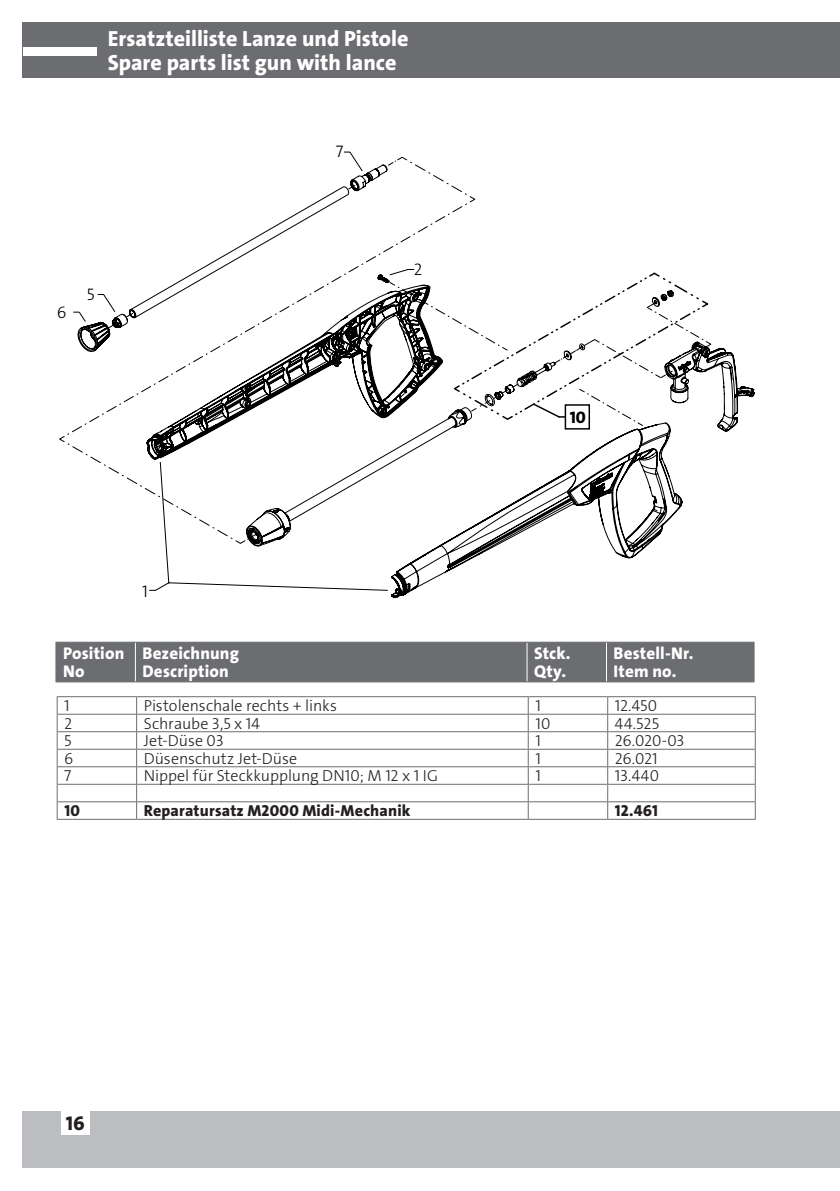
<style>
.page{position:relative;width:840px;height:1191px;background:#fff}
.page>*{position:absolute;margin:0;border:0;box-sizing:border-box;transform-origin:0 0}
.t1{font:22px "The Sans LP8 Ex Bld";color:#fff}
.t2{font:20px "The Sans LP8 Ex Bld";color:#231f20}
.t3{font:17px "The Sans LP8 Ex Bld";letter-spacing:.01em;color:#fff}
.t4{font:16.8px "The Sans LP3 Lig";color:#000001}
.t5{font:16.8px "The Sans LP8 Ex Bld";color:#000001}
.t6{font:16px "The Sans LP3 Lig";color:#231f20}
.t7{font:16px "The Sans LP8 Ex Bld";letter-spacing:.01em;color:#231f20}
</style>
<div class="page">
<hr style="left:839px;top:1111px;width:1px;height:57px;background:#bcbdc0">
<div style="left:23px;top:1111px;width:816px;height:57px;background:#bcbdc0"></div>
<div style="left:61px;top:1111px;width:28px;height:24px;background:#fff"></div>
<div style="left:23px;top:23px;width:816px;height:55px;background:#6c6d70"></div>
<div style="left:23px;top:47px;width:73px;height:8px;background:#fff"></div>
<svg style="left:108px;top:22px;width:666px;height:690px"></svg>
<svg style="left:59px;top:151px;width:653px;height:440px"></svg>
<hr style="left:58px;top:714px;width:78px;height:1px;background:#6c6d70">
<hr style="left:137px;top:714px;width:390px;height:1px;background:#6c6d70">
<hr style="left:528px;top:714px;width:79px;height:1px;background:#6c6d70">
<hr style="left:607px;top:714px;width:147px;height:1px;background:#6c6d70">
<hr style="left:58px;top:731px;width:78px;height:1px;background:#6c6d70">
<hr style="left:137px;top:731px;width:390px;height:1px;background:#6c6d70">
<hr style="left:528px;top:731px;width:79px;height:1px;background:#6c6d70">
<hr style="left:607px;top:731px;width:147px;height:1px;background:#6c6d70">
<hr style="left:58px;top:749px;width:78px;height:1px;background:#6c6d70">
<hr style="left:137px;top:749px;width:390px;height:1px;background:#6c6d70">
<hr style="left:528px;top:749px;width:79px;height:1px;background:#6c6d70">
<hr style="left:607px;top:749px;width:147px;height:1px;background:#6c6d70">
<hr style="left:58px;top:766px;width:78px;height:1px;background:#6c6d70">
<hr style="left:137px;top:766px;width:390px;height:1px;background:#6c6d70">
<hr style="left:528px;top:766px;width:79px;height:1px;background:#6c6d70">
<hr style="left:607px;top:766px;width:147px;height:1px;background:#6c6d70">
<hr style="left:58px;top:784px;width:78px;height:1px;background:#6c6d70">
<hr style="left:137px;top:784px;width:390px;height:1px;background:#6c6d70">
<hr style="left:528px;top:784px;width:79px;height:1px;background:#6c6d70">
<hr style="left:607px;top:784px;width:147px;height:1px;background:#6c6d70">
<hr style="left:58px;top:801px;width:78px;height:1px;background:#6c6d70">
<hr style="left:137px;top:801px;width:390px;height:1px;background:#6c6d70">
<hr style="left:528px;top:801px;width:79px;height:1px;background:#6c6d70">
<hr style="left:607px;top:801px;width:147px;height:1px;background:#6c6d70">
<hr style="left:57px;top:819px;width:79px;height:1px;background:#6c6d70">
<hr style="left:136px;top:819px;width:392px;height:1px;background:#6c6d70">
<hr style="left:528px;top:819px;width:79px;height:1px;background:#6c6d70">
<hr style="left:607px;top:819px;width:148px;height:1px;background:#6c6d70">
<hr style="left:57px;top:696px;width:79px;height:1px;background:#6c6d70">
<hr style="left:136px;top:696px;width:392px;height:1px;background:#6c6d70">
<hr style="left:528px;top:696px;width:79px;height:1px;background:#6c6d70">
<hr style="left:607px;top:696px;width:148px;height:1px;background:#6c6d70">
<svg style="left:57px;top:697px;width:1px;height:122px"></svg>
<svg style="left:754px;top:697px;width:1px;height:122px"></svg>
<svg style="left:136px;top:697px;width:1px;height:122px"></svg>
<svg style="left:527px;top:697px;width:1px;height:122px"></svg>
<svg style="left:607px;top:697px;width:1px;height:122px"></svg>
<div style="left:56px;top:643px;width:697px;height:38px;background:#6c6d70"></div>
<hr style="left:135px;top:642px;width:1px;height:39px;background:#fff">
<hr style="left:526px;top:642px;width:1px;height:39px;background:#fff">
<hr style="left:605px;top:642px;width:1px;height:39px;background:#fff">
<hr style="left:55px;top:642px;width:1px;height:39px;background:#6c6d70">
<hr style="left:55px;top:642px;width:80px;height:1px;background:#6c6d70">
<hr style="left:55px;top:681px;width:80px;height:1px;background:#6c6d70">
<hr style="left:135px;top:642px;width:391px;height:1px;background:#6c6d70">
<hr style="left:526px;top:642px;width:80px;height:1px;background:#6c6d70">
<hr style="left:135px;top:681px;width:391px;height:1px;background:#6c6d70">
<hr style="left:526px;top:681px;width:80px;height:1px;background:#6c6d70">
<hr style="left:606px;top:642px;width:148px;height:1px;background:#6c6d70">
<hr style="left:753px;top:642px;width:1px;height:39px;background:#6c6d70">
<hr style="left:606px;top:681px;width:148px;height:1px;background:#6c6d70">
<p class="t1" style="left:108px;top:25px;width:302px">Ersatzteilliste Lanze und Pistole</p>
<p class="t1" style="left:108px;top:49px;width:290px">Spare parts list gun with lance</p>
<p class="t4" style="left:57px;top:301px;width:11px">6</p>
<p class="t4" style="left:87px;top:284px;width:9px">5</p>
<p class="t4" style="left:335px;top:140px;width:9px">7</p>
<p class="t4" style="left:413px;top:258px;width:10px">2</p>
<p class="t4" style="left:142px;top:580px;width:7px">1</p>
<p class="t3" style="left:63px;top:642px;width:63px">Position</p>
<p class="t3" style="left:63px;top:660px;width:23px">No</p>
<p class="t3" style="left:142px;top:642px;width:98px">Bezeichnung</p>
<p class="t3" style="left:142px;top:660px;width:88px">Description</p>
<p class="t5" style="left:569px;top:406px;width:18px">10</p>
<p class="t3" style="left:534px;top:642px;width:38px">Stck.</p>
<p class="t3" style="left:534px;top:660px;width:34px">Qty.</p>
<p class="t3" style="left:613px;top:642px;width:81px">Bestell-Nr.</p>
<p class="t3" style="left:613px;top:660px;width:64px">Item no.</p>
<p class="t6" style="left:64px;top:695px;width:7px">1</p>
<p class="t6" style="left:144px;top:695px;width:195px">Pistolenschale rechts + links</p>
<p class="t6" style="left:535px;top:695px;width:7px">1</p>
<p class="t6" style="left:614px;top:695px;width:44px">12.450</p>
<p class="t6" style="left:64px;top:713px;width:10px">2</p>
<p class="t6" style="left:144px;top:713px;width:118px">Schraube 3,5 x 14</p>
<p class="t6" style="left:535px;top:713px;width:16px">10</p>
<p class="t6" style="left:614px;top:713px;width:46px">44.525</p>
<p class="t6" style="left:64px;top:730px;width:9px">5</p>
<p class="t6" style="left:144px;top:730px;width:81px">Jet-Düse 03</p>
<p class="t6" style="left:535px;top:730px;width:7px">1</p>
<p class="t6" style="left:614px;top:730px;width:71px">26.020-03</p>
<p class="t6" style="left:64px;top:748px;width:11px">6</p>
<p class="t6" style="left:144px;top:748px;width:155px">Düsenschutz Jet-Düse</p>
<p class="t6" style="left:535px;top:748px;width:7px">1</p>
<p class="t6" style="left:614px;top:748px;width:44px">26.021</p>
<p class="t6" style="left:64px;top:765px;width:9px">7</p>
<p class="t6" style="left:144px;top:765px;width:296px">Nippel für Steckkupplung DN10; M 12 x 1 IG</p>
<p class="t6" style="left:535px;top:765px;width:7px">1</p>
<p class="t6" style="left:614px;top:765px;width:46px">13.440</p>
<p class="t7" style="left:64px;top:800px;width:17px">10</p>
<p class="t7" style="left:144px;top:800px;width:268px">Reparatursatz M2000 Midi-Mechanik</p>
<p class="t7" style="left:614px;top:800px;width:45px">12.461</p>
<p class="t2" style="left:66px;top:1110px;width:20px">16</p>
</div>
